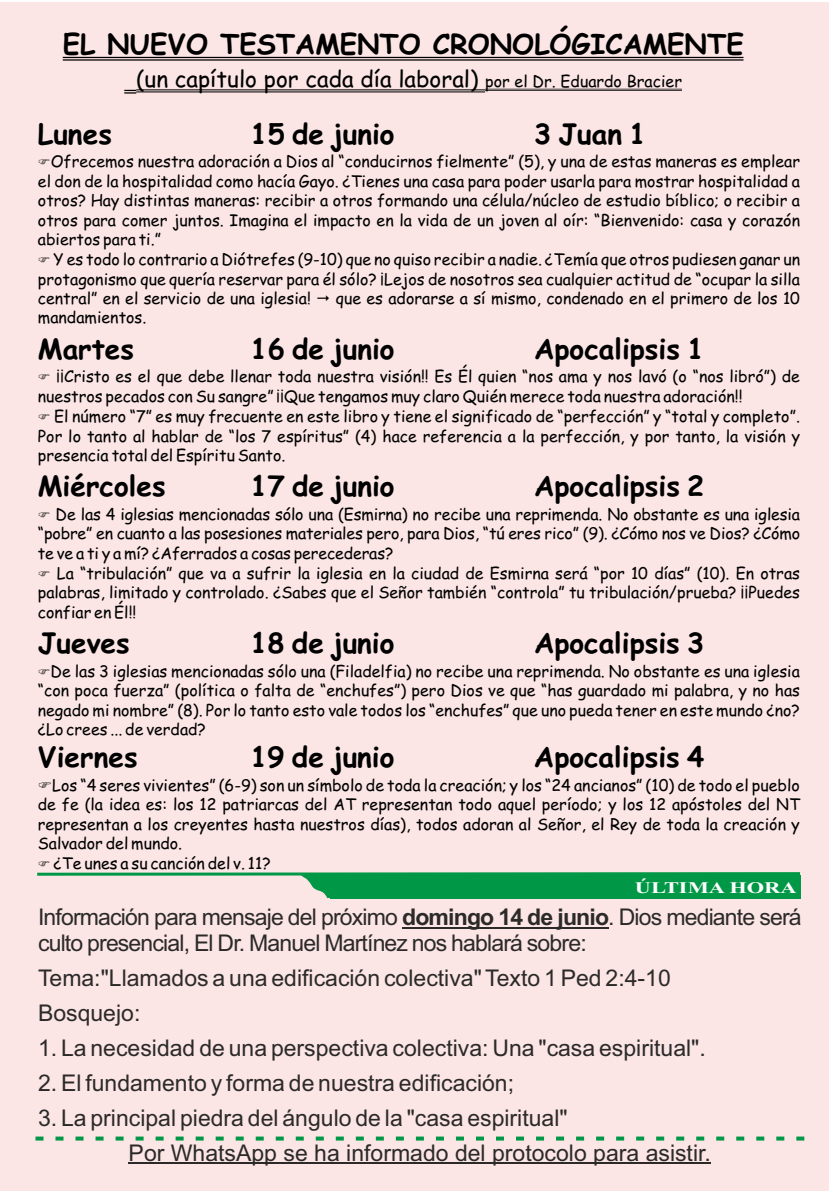
<style>
.page{position:relative;width:840px;height:1191px;background:#fff}
.page>*{position:absolute;margin:0;border:0;box-sizing:border-box;transform-origin:0 0}
.t1{font:700 28px "Comic Sans MS";color:#000}
.t2{font:700 27.6px "Comic Sans MS";color:#000}
.t3{font:23px/35px "Arial";color:#2b2a29}
.t4{font:23px/25.6px "Arial";letter-spacing:-.035em;color:#2b2a29}
.t5{font:22.6px "Comic Sans MS";color:#000}
.t6{font:700 16.2px "Times New Roman";color:#fefefe;scale:1.38 1}
.t7{font:16px/19.4px "Comic Sans MS";color:#000;text-align:justify}
.s1{font-size:16px}
.s2{font-weight:700}
</style>
<div class="page">
<div style="left:0;top:2px;width:828px;height:1189px;background:#fbe5e5"></div>
<hr style="left:63px;top:57px;width:680px;height:1px;background:#000">
<hr style="left:63px;top:59px;width:680px;height:2px;background:#000">
<svg style="left:124px;top:90px;width:12px;height:4px"></svg>
<hr style="left:136px;top:89px;width:349px;height:1px;background:#000">
<hr style="left:136px;top:91px;width:349px;height:1px;background:#000">
<hr style="left:485px;top:89px;width:196px;height:1px;background:#000">
<hr style="left:485px;top:90px;width:196px;height:1px;background:#000">
<svg style="left:300px;top:875px;width:30px;height:23px"></svg>
<div style="left:330px;top:875px;width:470px;height:24px;background:#009846"></div>
<hr style="left:37px;top:872px;width:762px;height:3px;background:#009846">
<hr style="left:402px;top:927px;width:206px;height:1px;background:#2b2a29">
<hr style="left:129px;top:1162px;width:581px;height:1px;background:#2b2a29">
<svg style="left:35px;top:1136px;width:770px;height:4px"></svg>
<h2 class="t2" style="left:63px;top:32px;width:682px">EL NUEVO TESTAMENTO CRONOLÓGICAMENTE</h2>
<h3 class="t5" style="left:136px;top:69px;width:547px">(un capítulo por cada día laboral) <span class="s1">por el Dr. Eduardo Bracier</span></h3>
<h1 class="t1" style="left:38px;top:121px;width:75px">Lunes</h1>
<h1 class="t1" style="left:250px;top:121px;width:145px">15 de junio</h1>
<h1 class="t1" style="left:534px;top:121px;width:114px">3 Juan 1</h1>
<p class="t7" style="left:38px;top:153px;width:763px;text-indent:13px">Ofrecemos nuestra adoración a Dios al “conducirnos fielmente” (5), y una de estas maneras es emplear el don de la hospitalidad como hacía Gayo. ¿Tienes una casa para poder usarla para mostrar hospitalidad a otros? Hay distintas maneras: recibir a otros formando una célula/núcleo de estudio bíblico; o recibir a otros para comer juntos. Imagina el impacto en la vida de un joven al oír: “Bienvenido: casa y corazón abiertos para ti.”</p>
<p class="t7" style="left:38px;top:251px;width:763px;text-indent:16px">Y es todo lo contrario a Diótrefes (9-10) que no quiso recibir a nadie. ¿Temía que otros pudiesen ganar un protagonismo que quería reservar para él sólo? ¡Lejos de nosotros sea cualquier actitud de “ocupar la silla central” en el servicio de una iglesia!</p>
<p class="t7" style="left:335px;top:290px;width:465px">que es adorarse a sí mismo, condenado en el primero de los 10</p>
<p class="t7" style="left:38px;top:309px;width:110px">mandamientos.</p>
<h1 class="t1" style="left:38px;top:336px;width:98px">Martes</h1>
<h1 class="t1" style="left:250px;top:336px;width:145px">16 de junio</h1>
<h1 class="t1" style="left:534px;top:336px;width:172px">Apocalipsis 1</h1>
<p class="t7" style="left:38px;top:368px;width:763px;text-indent:19px">¡¡Cristo es el que debe llenar toda nuestra visión!! Es Él quien “nos ama y nos lavó (o “nos libró”) de nuestros pecados con Su sangre” ¡¡Que tengamos muy claro Quién merece toda nuestra adoración!!</p>
<p class="t7" style="left:38px;top:408px;width:763px;text-indent:16px">El número “7” es muy frecuente en este libro y tiene el significado de “perfección” y “total y completo”.<br>Por lo tanto al hablar de “los 7 espíritus” (4) hace referencia a la perfección, y por tanto, la visión y presencia total del Espíritu Santo.</p>
<h1 class="t1" style="left:38px;top:474px;width:129px">Miércoles</h1>
<h1 class="t1" style="left:250px;top:474px;width:145px">17 de junio</h1>
<h1 class="t1" style="left:533px;top:474px;width:172px">Apocalipsis 2</h1>
<p class="t7" style="left:38px;top:506px;width:763px;text-indent:18px">De las 4 iglesias mencionadas sólo una (Esmirna) no recibe una reprimenda. No obstante es una iglesia “pobre” en cuanto a las posesiones materiales pero, para Dios, “tú eres rico” (9). ¿Cómo nos ve Dios? ¿Cómo te ve a ti y a mí? ¿Aferrados a cosas perecederas?</p>
<p class="t7" style="left:38px;top:565px;width:763px;text-indent:19px">La “tribulación” que va a sufrir la iglesia en la ciudad de Esmirna será “por 10 días” (10). En otras palabras, limitado y controlado. ¿Sabes que el Señor también “controla” tu tribulación/prueba? ¡¡Puedes confiar en Él!!</p>
<h1 class="t1" style="left:38px;top:631px;width:93px">Jueves</h1>
<h1 class="t1" style="left:250px;top:631px;width:145px">18 de junio</h1>
<h1 class="t1" style="left:533px;top:631px;width:172px">Apocalipsis 3</h1>
<p class="t7" style="left:38px;top:663px;width:763px;text-indent:13px">De las 3 iglesias mencionadas sólo una (Filadelfia) no recibe una reprimenda. No obstante es una iglesia “con poca fuerza” (política o falta de “enchufes”) pero Dios ve que “has guardado mi palabra, y no has negado mi nombre” (8). Por lo tanto esto vale todos los “enchufes” que uno pueda tener en este mundo ¿no? ¿Lo crees ... de verdad?</p>
<h1 class="t1" style="left:38px;top:745px;width:101px">Viernes</h1>
<h1 class="t1" style="left:250px;top:745px;width:145px">19 de junio</h1>
<h1 class="t1" style="left:533px;top:745px;width:172px">Apocalipsis 4</h1>
<p class="t7" style="left:52px;top:777px;width:748px">Los “4 seres vivientes” (6-9) son un símbolo de toda la creación; y los “24 ancianos” (10) de todo el pueblo</p>
<p class="t7" style="left:38px;top:796px;width:763px">de fe (la idea es: los 12 patriarcas del AT representan todo aquel período; y los 12 apóstoles del NT</p>
<p class="t7" style="left:38px;top:816px;width:763px">representan a los creyentes hasta nuestros días), todos adoran al Señor, el Rey de toda la creación y</p>
<p class="t7" style="left:38px;top:835px;width:146px">Salvador del mundo.</p>
<p class="t7" style="left:53px;top:855px;width:219px">¿Te unes a su canción del v. 11?</p>
<p class="t6" style="left:634px;top:882px;width:119px">ÚLTIMA HORA</p>
<h3 class="t4" style="left:38px;top:906px;width:764px">Información para mensaje del próximo <span class="s2">domingo 14 de junio</span>. Dios mediante será culto presencial, El Dr. Manuel Martínez nos hablará sobre:</h3>
<h3 class="t3" style="left:38px;top:962px;width:634px">Tema:"Llamados a una edificación colectiva" Texto 1 Ped 2:4-10<br>Bosquejo:</h3>
<h3 class="t3" style="left:38px;top:1032px;width:669px">1. La necesidad de una perspectiva colectiva: Una "casa espiritual".</h3>
<h3 class="t3" style="left:38px;top:1067px;width:477px">2. El fundamento y forma de nuestra edificación;</h3>
<h3 class="t3" style="left:129px;top:1102px;width:583px;text-indent:-91px">3. La principal piedra del ángulo de la "casa espiritual"<br>Por WhatsApp se ha informado del protocolo para asistir.</h3>
</div>
